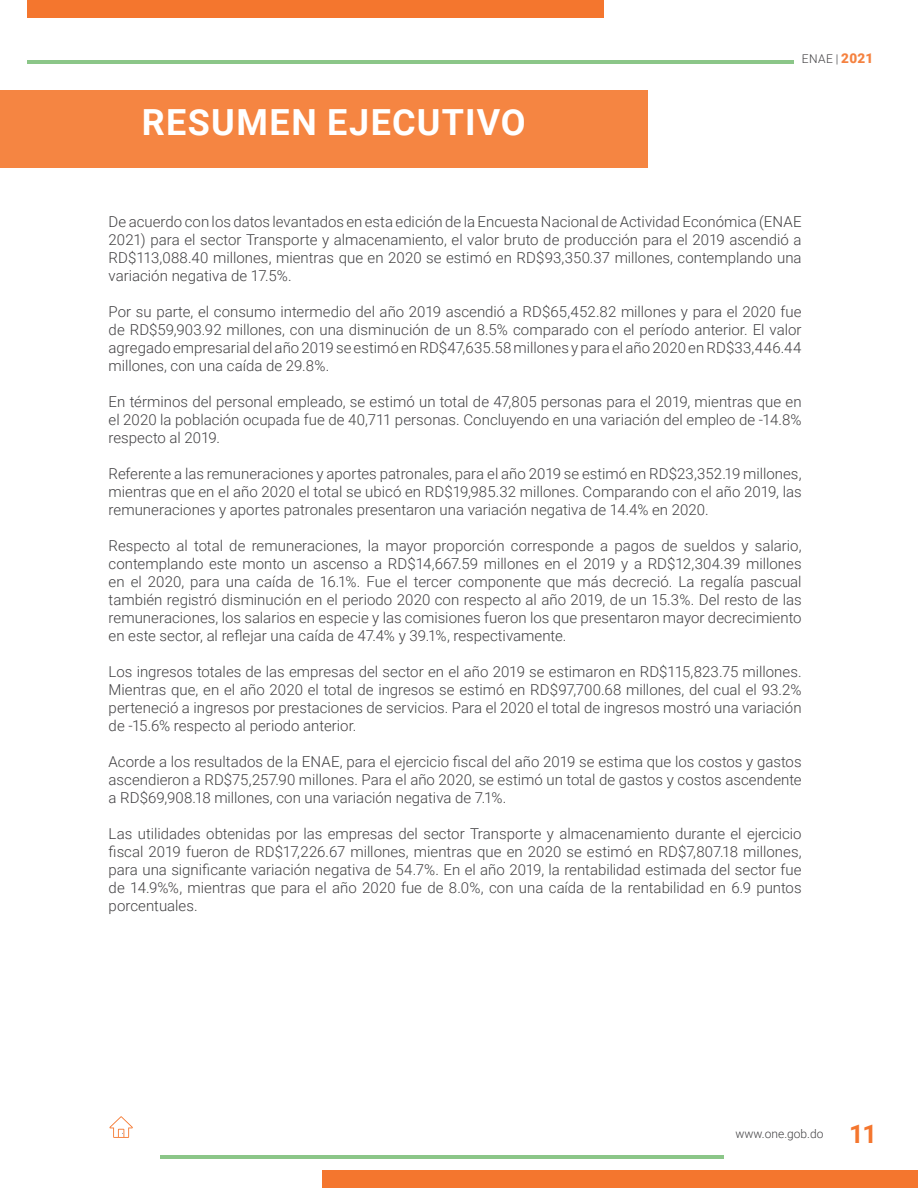
<style>
.page{position:relative;width:918px;height:1188px;background:#fff}
.page>*{position:absolute;margin:0;border:0;box-sizing:border-box;transform-origin:0 0}
.t1{font:700 36px "Roboto";letter-spacing:.035em;color:#fff}
.t2{font:300 15px/18px "Roboto";color:#414042;text-align:justify}
.t3{font:300 12px "Roboto";color:#414042}
.s1{font-weight:900;font-size:13.5px;color:#f58240}
.s2{font-weight:700;font-size:25.5px;color:#f4762e}
</style>
<div class="page">
<div style="left:322px;top:1171px;width:596px;height:17px;background:#f4762e"></div>
<hr style="left:160px;top:1155px;width:564px;height:4px;background:#8bc688">
<hr style="left:27px;top:61px;width:767px;height:3px;background:#8bc688">
<svg style="left:109px;top:1116px;width:24px;height:22px"></svg>
<div style="left:27px;top:0;width:576px;height:17px;background:#f4762e"></div>
<div style="left:0;top:90px;width:648px;height:77px;background:#f58542"></div>
<h1 class="t1" style="left:142px;top:97px;width:385px">RESUMEN EJECUTIVO</h1>
<p class="t3" style="left:802px;top:51px;width:73px">ENAE | <span class="s1">2021</span></p>
<p class="t2" style="left:109px;top:212px;width:695px">De acuerdo con los datos levantados en esta edición de la Encuesta Nacional de Actividad Económica (ENAE 2021) para el sector Transporte y almacenamiento, el valor bruto de producción para el 2019 ascendió a RD$113,088.40 millones, mientras que en 2020 se estimó en RD$93,350.37 millones, contemplando una variación negativa de 17.5%.</p>
<p class="t2" style="left:109px;top:302px;width:695px">Por su parte, el consumo intermedio del año 2019 ascendió a RD$65,452.82 millones y para el 2020 fue de RD$59,903.92 millones, con una disminución de un 8.5% comparado con el período anterior. El valor agregado empresarial del año 2019 se estimó en RD$47,635.58 millones y para el año 2020 en RD$33,446.44 millones, con una caída de 29.8%.</p>
<p class="t2" style="left:109px;top:392px;width:695px">En términos del personal empleado, se estimó un total de 47,805 personas para el 2019, mientras que en el 2020 la población ocupada fue de 40,711 personas. Concluyendo en una variación del empleo de -14.8% respecto al 2019.</p>
<p class="t2" style="left:109px;top:464px;width:694px">Referente a las remuneraciones y aportes patronales, para el año 2019 se estimó en RD$23,352.19 millones, mientras que en el año 2020 el total se ubicó en RD$19,985.32 millones. Comparando con el año 2019, las remuneraciones y aportes patronales presentaron una variación negativa de 14.4% en 2020.</p>
<p class="t2" style="left:109px;top:536px;width:695px">Respecto al total de remuneraciones, la mayor proporción corresponde a pagos de sueldos y salario, contemplando este monto un ascenso a RD$14,667.59 millones en el 2019 y a RD$12,304.39 millones en el 2020, para una caída de 16.1%. Fue el tercer componente que más decreció. La regalía pascual también registró disminución en el periodo 2020 con respecto al año 2019, de un 15.3%. Del resto de las remuneraciones, los salarios en especie y las comisiones fueron los que presentaron mayor decrecimiento en este sector, al reflejar una caída de 47.4% y 39.1%, respectivamente.</p>
<p class="t2" style="left:109px;top:662px;width:694px">Los ingresos totales de las empresas del sector en el año 2019 se estimaron en RD$115,823.75 millones.<br>Mientras que, en el año 2020 el total de ingresos se estimó en RD$97,700.68 millones, del cual el 93.2% perteneció a ingresos por prestaciones de servicios. Para el 2020 el total de ingresos mostró una variación de -15.6% respecto al periodo anterior.</p>
<p class="t2" style="left:109px;top:752px;width:695px">Acorde a los resultados de la ENAE, para el ejercicio fiscal del año 2019 se estima que los costos y gastos ascendieron a RD$75,257.90 millones. Para el año 2020, se estimó un total de gastos y costos ascendente a RD$69,908.18 millones, con una variación negativa de 7.1%.</p>
<p class="t2" style="left:109px;top:824px;width:695px">Las utilidades obtenidas por las empresas del sector Transporte y almacenamiento durante el ejercicio fiscal 2019 fueron de RD$17,226.67 millones, mientras que en 2020 se estimó en RD$7,807.18 millones, para una significante variación negativa de 54.7%. En el año 2019, la rentabilidad estimada del sector fue de 14.9%%, mientras que para el año 2020 fue de 8.0%, con una caída de la rentabilidad en 6.9 puntos porcentuales.</p>
<p class="t3" style="left:736px;top:1125px;width:143px">www.one.gob.do <span class="s2">11</span></p>
</div>
